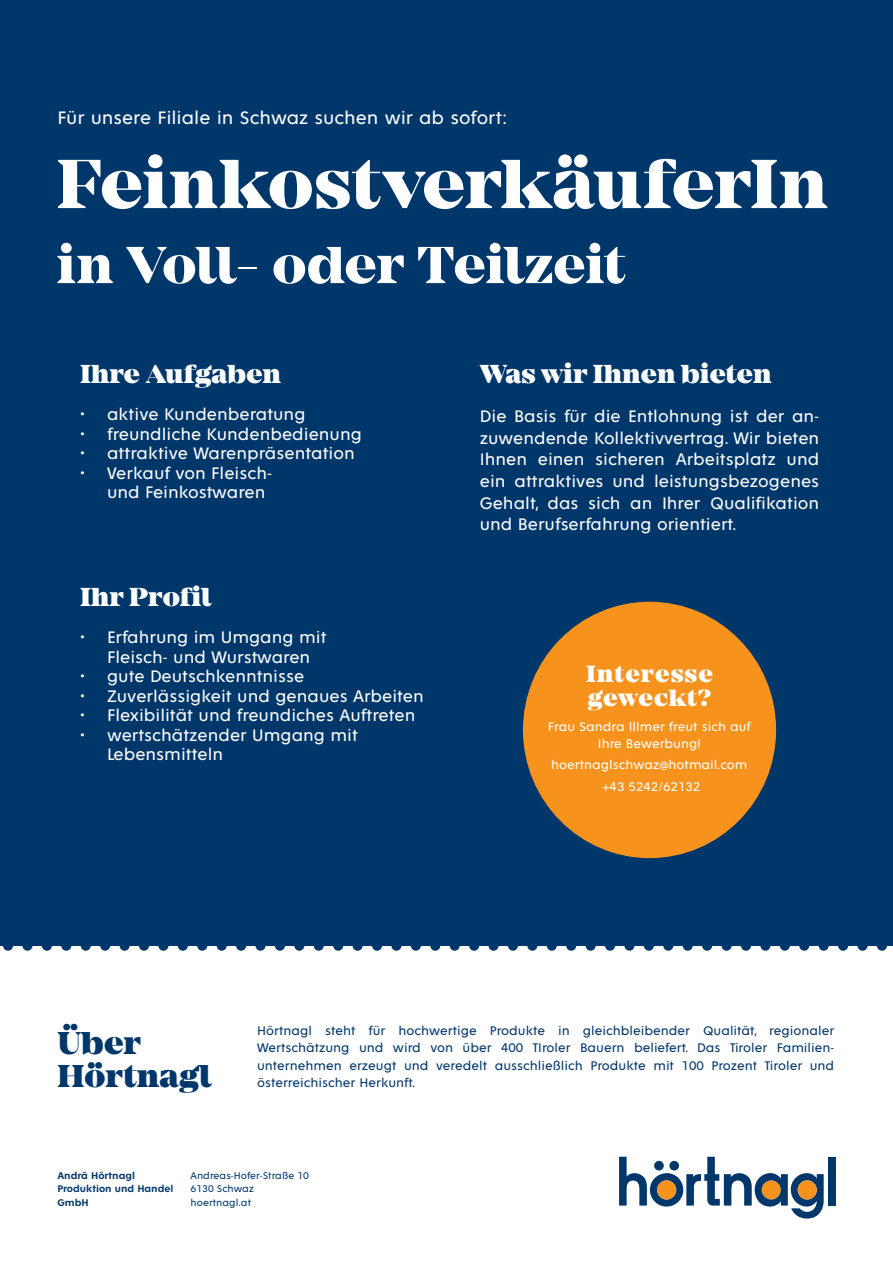
<style>
.page{position:relative;width:893px;height:1263px;background:#00376b}
.page>*{position:absolute;margin:0;border:0;box-sizing:border-box;transform-origin:0 0}
.t1{font:800 72px "Mirador";letter-spacing:-.01em;color:#fff}
.t2{font:800 54px "Mirador";letter-spacing:-.005em;color:#fff}
.t3{font:900 32.85px/32.8px "Mirador";color:#00376b}
.t4{font:900 27px "Mirador";color:#fff}
.t5{font:900 24.3px/24.3px "Mirador";letter-spacing:.04em;color:#fff}
.t6{font:19.5px "Fenomen Sans";color:#fff}
.t7{font:18px/21.6px "Fenomen Sans";color:#fff}
.t8{font:13.5px/17.1px "Fenomen Sans";color:#00376b;text-align:justify}
.t9{font:13.5px/17.1px "Fenomen Sans";color:#fff;text-align:center}
.t10{font:10.5px/13.5px "Fenomen Sans";color:#00376b}
.t11{font:600 10.5px/13.5px "Fenomen Sans";color:#00376b}
</style>
<div class="page">
<div style="left:0;top:946px;width:893px;height:317px;background:#fff"></div>
<div style="left:828px;top:1157px;width:8px;height:48px;background:#00376b"></div>
<svg style="left:619px;top:1157px;width:205px;height:61px"></svg>
<div style="left:523px;top:602px;width:253px;height:256px;background:#f7931d;border-radius:50%"></div>
<p class="t6" style="left:57px;top:107px;width:451px">Für unsere Filiale in Schwaz suchen wir ab sofort:</p>
<h1 class="t1" style="left:57px;top:141px;width:773px">FeinkostverkäuferIn</h1>
<h2 class="t2" style="left:57px;top:233px;width:571px">in Voll- oder Teilzeit</h2>
<h3 class="t4" style="left:80px;top:358px;width:203px">Ihre Aufgaben</h3>
<p class="t7" style="left:80px;top:403px;width:227px">• aktive Kundenberatung</p>
<p class="t7" style="left:80px;top:423px;width:283px">• freundliche Kundenbedienung</p>
<p class="t7" style="left:80px;top:442px;width:276px">• attraktive Warenpräsentation</p>
<p class="t7" style="left:107px;top:463px;width:167px;line-height:19.5px;text-indent:-27px">• Verkauf von Fleisch&shy;und Feinkostwaren</p>
<h3 class="t4" style="left:80px;top:581px;width:133px">Ihr Profil</h3>
<p class="t7" style="left:80px;top:628px;width:248px;line-height:19.5px;text-align:center">• Erfahrung im Umgang mit<br>Fleisch- und Wurstwaren</p>
<p class="t7" style="left:80px;top:665px;width:226px">• gute Deutschkenntnisse</p>
<p class="t7" style="left:80px;top:685px;width:345px">• Zuverlässigkeit und genaues Arbeiten</p>
<p class="t7" style="left:80px;top:704px;width:337px">• Flexibilität und freundiches Auftreten</p>
<p class="t7" style="left:107px;top:725px;width:252px;line-height:19.5px;text-indent:-27px">• wertschätzender Umgang mit<br>Lebensmitteln</p>
<h3 class="t4" style="left:480px;top:358px;width:293px">Was wir Ihnen bieten</h3>
<p class="t7" style="left:480px;top:406px;width:341px;text-align:justify">Die Basis für die Entlohnung ist der an&shy;zuwendende Kollektivvertrag. Wir bieten Ihnen einen sicheren Arbeitsplatz und ein attraktives und leistungsbezogenes Gehalt, das sich an Ihrer Qualifikation und Berufserfahrung orientiert.</p>
<h3 class="t5" style="left:586px;top:662px;width:128px">Interesse geweckt?</h3>
<p class="t9" style="left:548px;top:718px;width:204px">Frau Sandra Illmer freut sich auf<br>Ihre Bewerbung!</p>
<p class="t9" style="left:551px;top:754px;width:198px;line-height:21.5px">hoertnaglschwaz@hotmail.com +43 5242/62132</p>
<h3 class="t3" style="left:57px;top:1028px;width:156px">Über<br>Hörtnagl</h3>
<p class="t8" style="left:257px;top:1022px;width:579px">Hörtnagl steht für hochwertige Produkte in gleichbleibender Qualität, regionaler Wertschätzung und wird von über 400 TIroler Bauern beliefert. Das Tiroler Familien&shy;unternehmen erzeugt und veredelt ausschließlich Produkte mit 100 Prozent Tiroler und österreichischer Herkunft.</p>
<p class="t11" style="left:57px;top:1168px;width:118px">Andrä Hörtnagl<br>Produktion und Handel<br>GmbH</p>
<p class="t10" style="left:191px;top:1168px;width:120px">Andreas-Hofer-Straße 10<br>6130 Schwaz hoertnagl.at</p>
</div>
